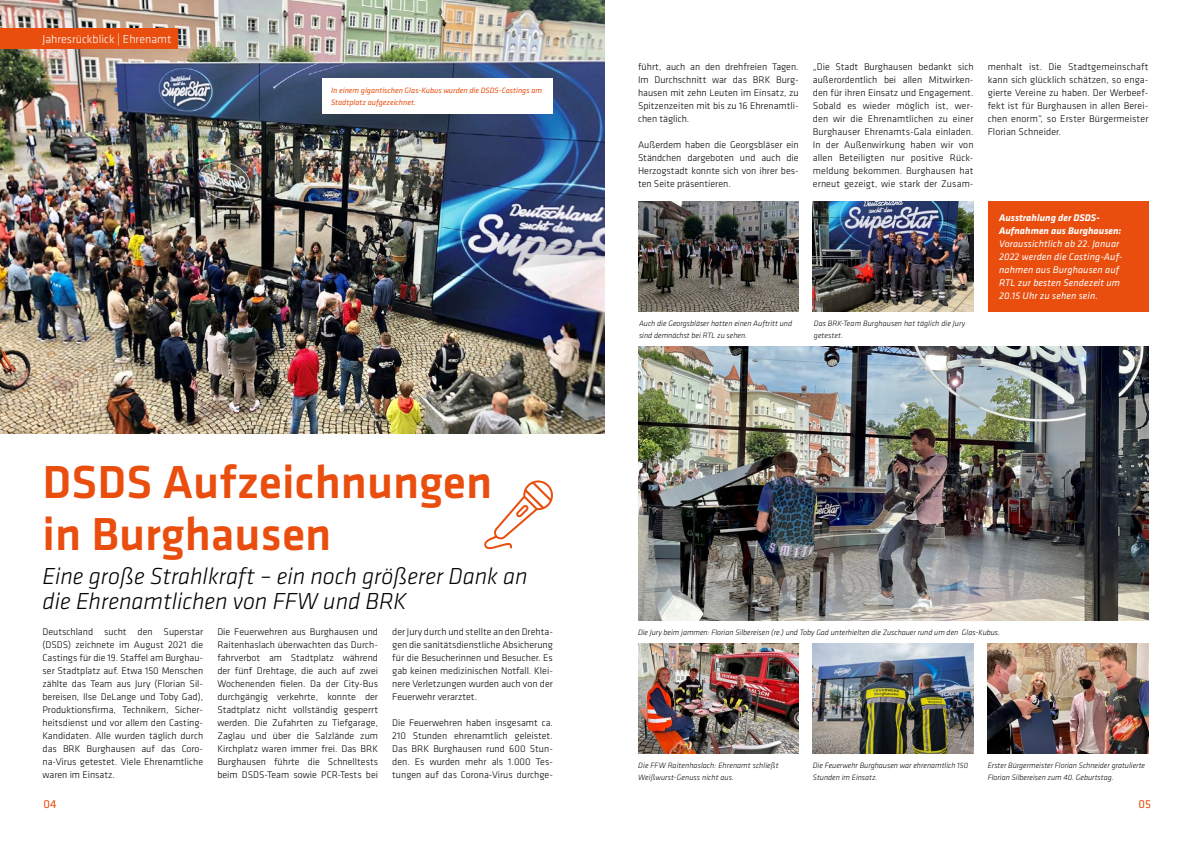
<style>
.page{position:relative;width:1191px;height:842px;background:#fff}
.page>*{position:absolute;margin:0;border:0;box-sizing:border-box;transform-origin:0 0}
.t1{font:500 48px/52px "Klavika Basic";color:#e94e0f}
.t2{font:italic 300 24px/25px "Klavika Basic";color:#000}
.t3{font:300 12px "Klavika Basic";color:#fff}
.t4{font:12px "Klavika Basic";color:#e94e0f}
.t5{font:300 10px/13px "Klavika Basic";color:#000;text-align:justify}
.t6{font:italic 10px/13px "Klavika";letter-spacing:.01em;color:#fff}
.t7{font:italic 700 10px/13px "Klavika";color:#fff}
.t8{font:italic 300 8px/12px "Klavika Basic";color:#000}
.t9{font:italic 8px/12px "Klavika";color:#e94e0f}
</style>
<div class="page">
<img style="left:0;top:0;width:604px;height:434px">
<div style="left:0;top:28px;width:177px;height:21px;background:#e94e0f"></div>
<div style="left:322px;top:78px;width:231px;height:35px;background:#fff"></div>
<svg style="left:484px;top:480px;width:69px;height:69px"></svg>
<img style="left:813px;top:202px;width:160px;height:109px">
<img style="left:638px;top:644px;width:160px;height:110px">
<img style="left:813px;top:644px;width:160px;height:110px">
<img style="left:987px;top:644px;width:161px;height:110px">
<img style="left:638px;top:202px;width:160px;height:109px">
<img style="left:638px;top:347px;width:510px;height:274px">
<div style="left:987px;top:202px;width:161px;height:110px;background:#e94e0f"></div>
<p class="t3" style="left:43px;top:32px;width:130px">Jahresrückblick | Ehrenamt</p>
<p class="t9" style="left:331px;top:84px;width:212px">In einem gigantischen Glas-Kubus wurden die DSDS-Castings am<br>Stadtplatz aufgezeichnet.</p>
<h1 class="t1" style="left:43px;top:455px;width:451px">DSDS Aufzeichnungen in Burghausen</h1>
<h2 class="t2" style="left:43px;top:563px;width:487px">Eine große Strahlkraft – ein noch größerer Dank an die Ehrenamtlichen von FFW und BRK</h2>
<p class="t5" style="left:43px;top:625px;width:162px">Deutschland sucht den Superstar (DSDS) zeichnete im August 2021 die Castings für die 19. Staffel am Burghau&shy;ser Stadtplatz auf. Etwa 150 Menschen zählte das Team aus Jury (Florian Sil&shy;bereisen, Ilse DeLange und Toby Gad), Produktionsfirma, Technikern, Sicher&shy;heitsdienst und vor allem den Casting-Kandidaten. Alle wurden täglich durch das BRK Burghausen auf das Coro&shy;na-Virus getestet. Viele Ehrenamtliche waren im Einsatz.</p>
<p class="t5" style="left:217px;top:625px;width:162px">Die Feuerwehren aus Burghausen und Raitenhaslach überwachten das Durch&shy;fahrverbot am Stadtplatz während der fünf Drehtage, die auch auf zwei Wochenenden fielen. Da der City-Bus durchgängig verkehrte, konnte der Stadtplatz nicht vollständig gesperrt werden. Die Zufahrten zu Tiefgarage, Zaglau und über die Salzlände zum Kirchplatz waren immer frei. Das BRK Burghausen führte die Schnelltests beim DSDS-Team sowie PCR-Tests bei</p>
<p class="t5" style="left:392px;top:625px;width:162px">der Jury durch und stellte an den Drehta&shy;gen die sanitätsdienstliche Absicherung für die Besucherinnen und Besucher. Es gab keinen medizinischen Notfall. Klei&shy;nere Verletzungen wurden auch von der Feuerwehr verarztet.</p>
<p class="t5" style="left:392px;top:716px;width:162px">Die Feuerwehren haben insgesamt ca.<br>210 Stunden ehrenamtlich geleistet.<br>Das BRK Burghausen rund 600 Stun&shy;den. Es wurden mehr als 1.000 Tes&shy;tungen auf das Corona-Virus durchge-</p>
<p class="t5" style="left:638px;top:60px;width:162px">führt, auch an den drehfreien Tagen.<br>Im Durchschnitt war das BRK Burg&shy;hausen mit zehn Leuten im Einsatz, zu Spitzenzeiten mit bis zu 16 Ehrenamtli&shy;chen täglich.</p>
<p class="t5" style="left:638px;top:138px;width:162px">Außerdem haben die Georgsbläser ein Ständchen dargeboten und auch die Herzogstadt konnte sich von ihrer bes&shy;ten Seite präsentieren.</p>
<p class="t8" style="left:639px;top:318px;width:154px">Auch die Georgsbläser hatten einen Auftritt und sind demnächst bei RTL zu sehen.</p>
<p class="t5" style="left:813px;top:60px;width:162px">„Die Stadt Burghausen bedankt sich außerordentlich bei allen Mitwirken&shy;den für ihren Einsatz und Engagement.<br>Sobald es wieder möglich ist, wer&shy;den wir die Ehrenamtlichen zu einer Burghauser Ehrenamts-Gala einladen.<br>In der Außenwirkung haben wir von allen Beteiligten nur positive Rück&shy;meldung bekommen. Burghausen hat erneut gezeigt, wie stark der Zusam-</p>
<p class="t5" style="left:987px;top:60px;width:162px">menhalt ist. Die Stadtgemeinschaft kann sich glücklich schätzen, so enga&shy;gierte Vereine zu haben. Der Werbeef&shy;fekt ist für Burghausen in allen Berei&shy;chen enorm“, so Erster Bürgermeister Florian Schneider.</p>
<p class="t7" style="left:999px;top:210px;width:124px">Ausstrahlung der DSDS-<br>Aufnahmen aus Burghausen:</p>
<p class="t6" style="left:999px;top:237px;width:125px">Voraussichtlich ab 22. Januar<br>2022 werden die Casting-Auf&shy;nahmen aus Burghausen auf<br>RTL zur besten Sendezeit um<br>20.15 Uhr zu sehen sein.</p>
<p class="t8" style="left:814px;top:318px;width:153px">Das BRK-Team Burghausen hat täglich die Jury getestet.</p>
<p class="t8" style="left:638px;top:627px;width:363px">Die Jury beim jammen: Florian Silbereisen (re.) und Toby Gad unterhielten die Zuschauer rund um den Glas-Kubus.</p>
<p class="t8" style="left:638px;top:759px;width:142px">Die FFW Raitenhaslach: Ehrenamt schließt<br>Weißwurst-Genuss nicht aus.</p>
<p class="t8" style="left:813px;top:759px;width:157px">Die Feuerwehr Burghausen war ehrenamtlich 150<br>Stunden im Einsatz.</p>
<p class="t8" style="left:987px;top:759px;width:159px">Erster Bürgermeister Florian Schneider gratulierte<br>Florian Silbereisen zum 40. Geburtstag.</p>
<p class="t4" style="left:44px;top:796px;width:15px">04</p>
<p class="t4" style="left:1138px;top:796px;width:14px">05</p>
</div>
